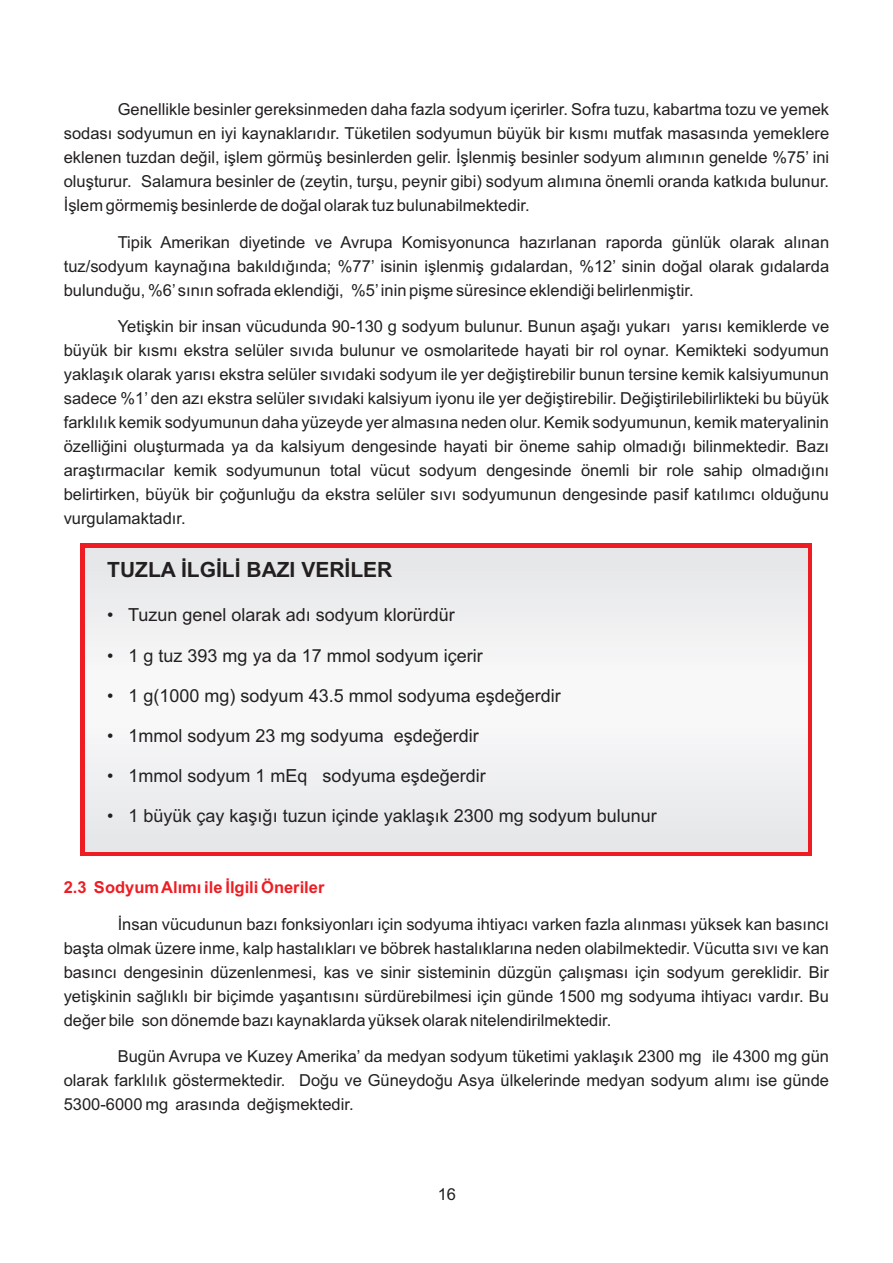
<style>
.page{position:relative;width:893px;height:1263px;background:#fff}
.page>*{position:absolute;margin:0;border:0;box-sizing:border-box;transform-origin:0 0}
.t1{font:700 21px "Arial";color:#231f20}
.t2{font:18px "Arial";color:#231f20}
.t3{font:16.5px/24px "Arial";color:#231f20;text-align:justify}
.t4{font:700 16.5px "Arial";color:#ee1d23}
</style>
<div class="page">
<div style="left:81px;top:544px;width:731px;height:312px;background:#ee1d23"></div>
<div style="left:85px;top:548px;width:723px;height:303px;background:#eff0f1"></div>
<p class="t3" style="left:64px;top:99px;width:767px;text-indent:54px">Genellikle besinler gereksinmeden daha fazla sodyum içerirler. Sofra tuzu, kabartma tozu ve yemek sodası sodyumun en iyi kaynaklarıdır. Tüketilen sodyumun büyük bir kısmı mutfak masasında yemeklere eklenen tuzdan değil, işlem görmüş besinlerden gelir. İşlenmiş besinler sodyum alımının genelde %75’ ini oluşturur. Salamura besinler de (zeytin, turşu, peynir gibi) sodyum alımına önemli oranda katkıda bulunur.<br>İşlem görmemiş besinlerde de doğal olarak tuz bulunabilmektedir.</p>
<p class="t3" style="left:64px;top:231px;width:767px;text-indent:54px">Tipik Amerikan diyetinde ve Avrupa Komisyonunca hazırlanan raporda günlük olarak alınan tuz/sodyum kaynağına bakıldığında; %77’ isinin işlenmiş gıdalardan, %12’ sinin doğal olarak gıdalarda bulunduğu, %6’ sının sofrada eklendiği, %5’ inin pişme süresince eklendiği belirlenmiştir.</p>
<p class="t3" style="left:64px;top:316px;width:767px;text-indent:54px">Yetişkin bir insan vücudunda 90-130 g sodyum bulunur. Bunun aşağı yukarı yarısı kemiklerde ve büyük bir kısmı ekstra selüler sıvıda bulunur ve osmolaritede hayati bir rol oynar. Kemikteki sodyumun yaklaşık olarak yarısı ekstra selüler sıvıdaki sodyum ile yer değiştirebilir bunun tersine kemik kalsiyumunun sadece %1’ den azı ekstra selüler sıvıdaki kalsiyum iyonu ile yer değiştirebilir. Değiştirilebilirlikteki bu büyük farklılık kemik sodyumunun daha yüzeyde yer almasına neden olur. Kemik sodyumunun, kemik materyalinin özelliğini oluşturmada ya da kalsiyum dengesinde hayati bir öneme sahip olmadığı bilinmektedir. Bazı araştırmacılar kemik sodyumunun total vücut sodyum dengesinde önemli bir role sahip olmadığını belirtirken, büyük bir çoğunluğu da ekstra selüler sıvı sodyumunun dengesinde pasif katılımcı olduğunu vurgulamaktadır.</p>
<p class="t1" style="left:107px;top:562px;width:287px">TUZLA İLGİLİ BAZI VERİLER</p>
<p class="t2" style="left:107px;top:608px;width:349px">• Tuzun genel olarak adı sodyum klorürdür</p>
<p class="t2" style="left:107px;top:648px;width:377px">• 1 g tuz 393 mg ya da 17 mmol sodyum içerir</p>
<p class="t2" style="left:107px;top:689px;width:455px">• 1 g(1000 mg) sodyum 43.5 mmol sodyuma eşdeğerdir</p>
<p class="t2" style="left:107px;top:729px;width:373px">• 1mmol sodyum 23 mg sodyuma eşdeğerdir</p>
<p class="t2" style="left:107px;top:769px;width:380px">• 1mmol sodyum 1 mEq sodyuma eşdeğerdir</p>
<p class="t2" style="left:107px;top:809px;width:551px">• 1 büyük çay kaşığı tuzun içinde yaklaşık 2300 mg sodyum bulunur</p>
<p class="t4" style="left:64px;top:881px;width:262px">2.3 Sodyum Alımı ile İlgili Öneriler</p>
<p class="t3" style="left:64px;top:913px;width:767px;text-indent:54px">İnsan vücudunun bazı fonksiyonları için sodyuma ihtiyacı varken fazla alınması yüksek kan basıncı başta olmak üzere inme, kalp hastalıkları ve böbrek hastalıklarına neden olabilmektedir. Vücutta sıvı ve kan basıncı dengesinin düzenlenmesi, kas ve sinir sisteminin düzgün çalışması için sodyum gereklidir. Bir yetişkinin sağlıklı bir biçimde yaşantısını sürdürebilmesi için günde 1500 mg sodyuma ihtiyacı vardır. Bu değer bile son dönemde bazı kaynaklarda yüksek olarak nitelendirilmektedir.</p>
<p class="t3" style="left:64px;top:1046px;width:767px;text-indent:54px">Bugün Avrupa ve Kuzey Amerika’ da medyan sodyum tüketimi yaklaşık 2300 mg ile 4300 mg gün olarak farklılık göstermektedir. Doğu ve Güneydoğu Asya ülkelerinde medyan sodyum alımı ise günde 5300-6000 mg arasında değişmektedir.</p>
<p class="t3" style="left:438px;top:1183px;width:20px">16</p>
</div>
